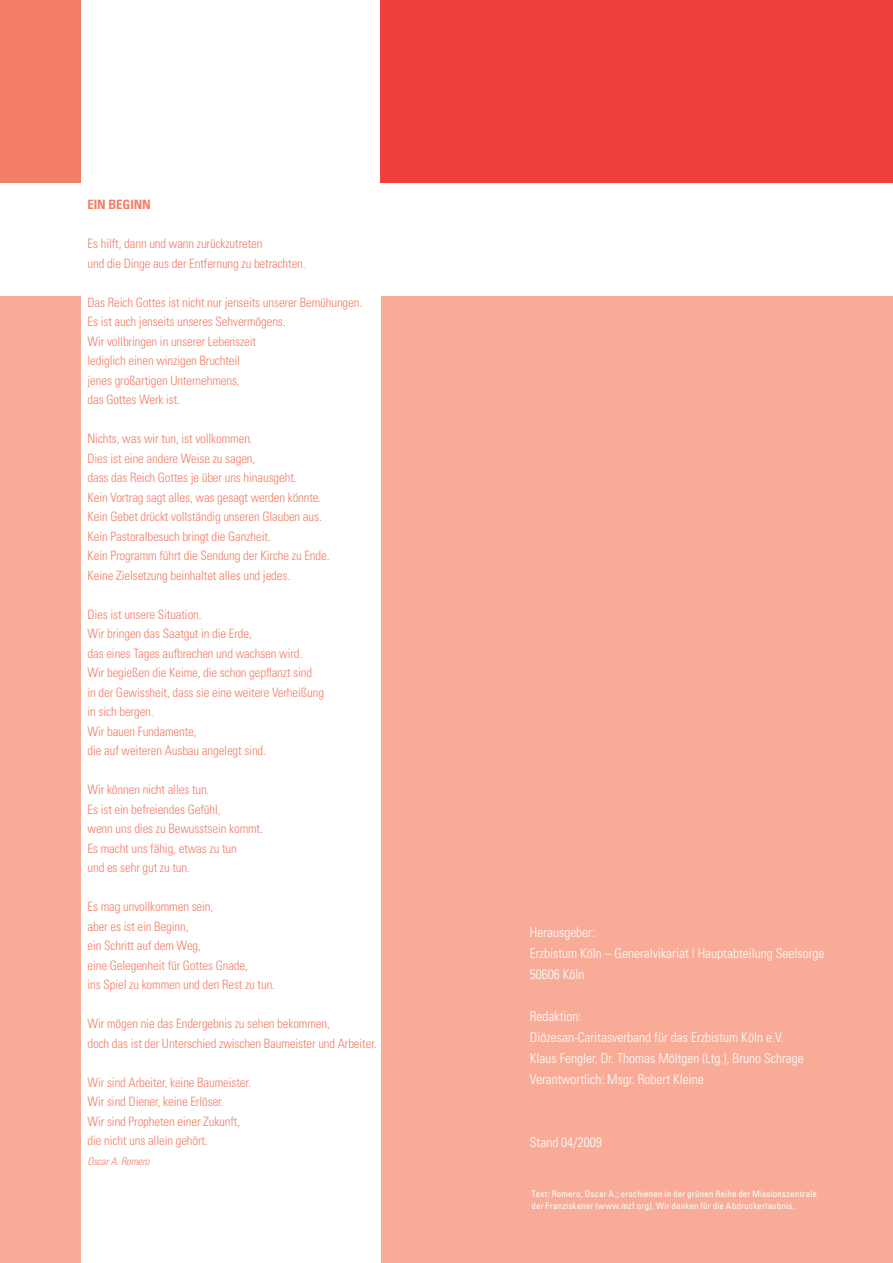
<style>
.page{position:relative;width:893px;height:1263px;background:#fff}
.page>*{position:absolute;margin:0;border:0;box-sizing:border-box;transform-origin:0 0}
.t1{font:300 condensed 13.5px/21px "Univers";color:#fff}
.t2{font:300 condensed 12.9px/19.5px "Univers";letter-spacing:-.01em;color:#f37e68}
.t3{font:700 condensed 12.9px "Univers";letter-spacing:-.01em;color:#f37e68}
.t4{font:italic 300 condensed 10.5px "Univers";letter-spacing:-.01em;color:#f37e68}
.t5{font:condensed 9px/12px "Univers";letter-spacing:.02em;color:#fff}
</style>
<div class="page">
<div style="left:381px;top:296px;width:512px;height:967px;background:#f8ac98"></div>
<div style="left:0;top:296px;width:81px;height:967px;background:#f8ac98"></div>
<div style="left:0;top:0;width:81px;height:183px;background:#f37e68"></div>
<div style="left:380px;top:0;width:513px;height:183px;background:#ee3f3c"></div>
<p class="t3" style="left:88px;top:197px;width:65px">EIN BEGINN</p>
<p class="t2" style="left:88px;top:234px;width:220px">Es hilft, dann und wann zurückzutreten<br>und die Dinge aus der Entfernung zu betrachten.</p>
<p class="t2" style="left:88px;top:292px;width:276px">Das Reich Gottes ist nicht nur jenseits unserer Bemühungen.<br>Es ist auch jenseits unseres Sehvermögens.<br>Wir vollbringen in unserer Lebenszeit<br>lediglich einen winzigen Bruchteil<br>jenes großartigen Unternehmens,<br>das Gottes Werk ist.</p>
<p class="t2" style="left:88px;top:429px;width:244px">Nichts, was wir tun, ist vollkommen.<br>Dies ist eine andere Weise zu sagen,<br>dass das Reich Gottes je über uns hinausgeht.<br>Kein Vortrag sagt alles, was gesagt werden könnte.<br>Kein Gebet drückt vollständig unseren Glauben aus.<br>Kein Pastoralbesuch bringt die Ganzheit.<br>Kein Programm führt die Sendung der Kirche zu Ende.<br>Keine Zielsetzung beinhaltet alles und jedes.</p>
<p class="t2" style="left:88px;top:604px;width:238px">Dies ist unsere Situation.<br>Wir bringen das Saatgut in die Erde,<br>das eines Tages aufbrechen und wachsen wird.<br>Wir begießen die Keime, die schon gepflanzt sind<br>in der Gewissheit, dass sie eine weitere Verheißung in sich bergen.<br>Wir bauen Fundamente,<br>die auf weiteren Ausbau angelegt sind.</p>
<p class="t2" style="left:88px;top:780px;width:177px">Wir können nicht alles tun.<br>Es ist ein befreiendes Gefühl,<br>wenn uns dies zu Bewusstsein kommt.<br>Es macht uns fähig, etwas zu tun<br>und es sehr gut zu tun.</p>
<p class="t2" style="left:88px;top:897px;width:189px">Es mag unvollkommen sein,<br>aber es ist ein Beginn,<br>ein Schritt auf dem Weg,<br>eine Gelegenheit für Gottes Gnade,<br>ins Spiel zu kommen und den Rest zu tun.</p>
<p class="t2" style="left:88px;top:1014px;width:291px">Wir mögen nie das Endergebnis zu sehen bekommen,<br>doch das ist der Unterschied zwischen Baumeister und Arbeiter.</p>
<p class="t2" style="left:88px;top:1072px;width:165px">Wir sind Arbeiter, keine Baumeister.<br>Wir sind Diener, keine Erlöser.<br>Wir sind Propheten einer Zukunft, die nicht uns allein gehört.</p>
<p class="t4" style="left:88px;top:1155px;width:64px">Oscar A. Romero</p>
<p class="t1" style="left:530px;top:922px;width:296px">Herausgeber:<br>Erzbistum Köln – Generalvikariat | Hauptabteilung Seelsorge<br>50606 Köln</p>
<p class="t1" style="left:530px;top:1006px;width:275px">Redaktion:<br>Diözesan-Caritasverband für das Erzbistum Köln e.V.<br>Klaus Fengler, Dr. Thomas Möltgen (Ltg.), Bruno Schrage Verantwortlich: Msgr. Robert Kleine</p>
<p class="t1" style="left:530px;top:1132px;width:73px">Stand 04/2009</p>
<p class="t5" style="left:531px;top:1188px;width:287px">Text: Romero, Oscar A.; erschienen in der grünen Reihe der Missionszentrale der Franziskaner (www.mzf.org). Wir danken für die Abdruckerlaubnis.</p>
</div>
